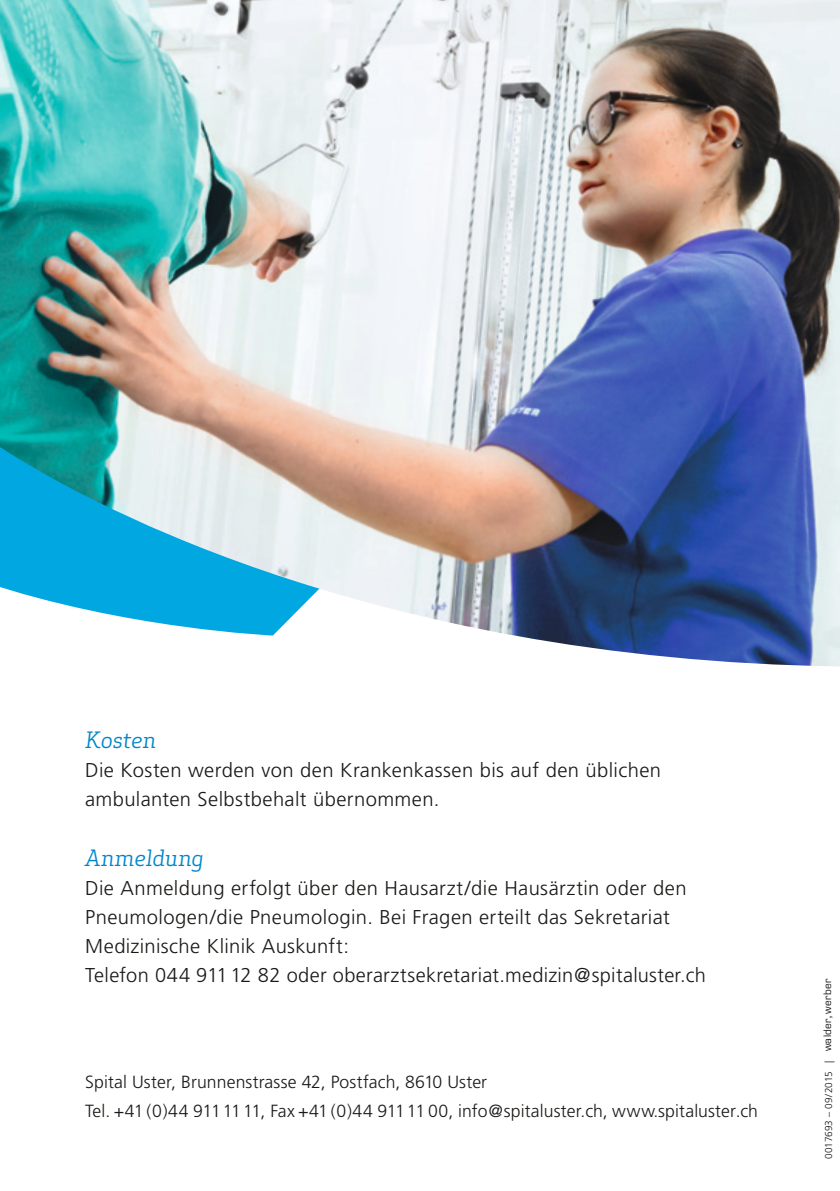
<style>
.page{position:relative;width:840px;height:1191px;background:#fff}
.page>*{position:absolute;margin:0;border:0;box-sizing:border-box;transform-origin:0 0}
.t1{font:italic 22px "Apex Serif";letter-spacing:-.01em;color:#0086cc}
.t2{font:300 20px/29px "Frutiger";letter-spacing:.02em;color:#1b1917}
.t3{font:300 17.6px/29px "Frutiger";letter-spacing:.005em;color:#1b1917}
.t4{font:300 10px "Frutiger";letter-spacing:-.005em;color:#1b1917}
.t5{font:10px "Eurostile";letter-spacing:.04em;color:#1b1917}
.s1{font-size:12px}
</style>
<div class="page">
<img style="left:0;top:0;width:839px;height:666px">
<p class="t1" style="left:85px;top:726px;width:73px">Kosten</p>
<p class="t2" style="left:85px;top:756px;width:577px">Die Kosten werden von den Krankenkassen bis auf den üblichen ambulanten Selbstbehalt übernommen.</p>
<p class="t1" style="left:85px;top:844px;width:120px">Anmeldung</p>
<p class="t2" style="left:85px;top:874px;width:622px">Die Anmeldung erfolgt über den Hausarzt/die Hausärztin oder den Pneumologen/die Pneumologin. Bei Fragen erteilt das Sekretariat Medizinische Klinik Auskunft:<br>Telefon 044 911 12 82 oder oberarztsekretariat.medizin@spitaluster.ch</p>
<p class="t3" style="left:85px;top:1068px;width:674px">Spital Uster, Brunnenstrasse 42, Postfach, 8610 Uster<br>Tel. +41 (0)44 911 11 11, Fax +41 (0)44 911 11 00, info@spitaluster.ch, www.spitaluster.ch</p>
<p class="t5" style="left:821px;top:1051px;width:74px;rotate:-90deg">walder<span class="s1">,</span>werber</p>
<p class="t4" style="left:822px;top:1159px;width:100px;rotate:-90deg">0017693 – 09/2015 |</p>
</div>
